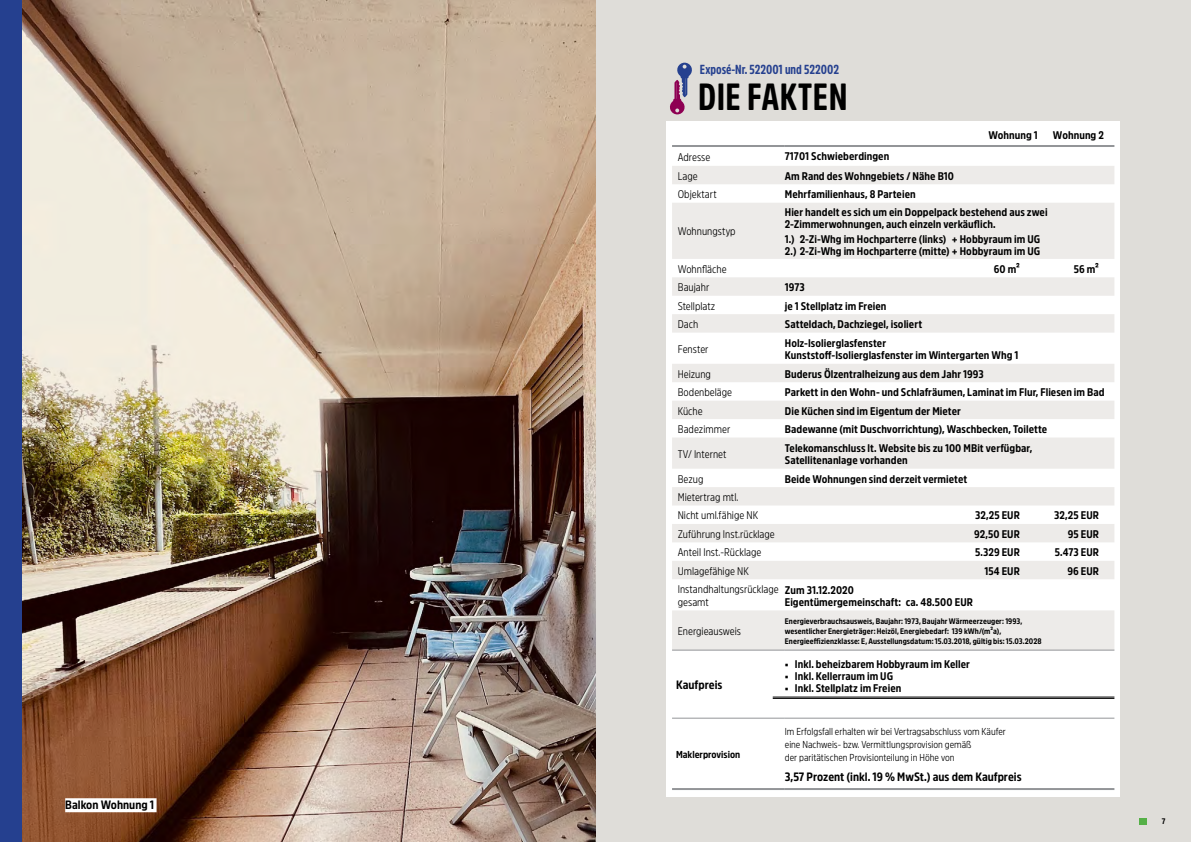
<style>
.page{position:relative;width:1191px;height:842px;background:#fff}
.page>*{position:absolute;margin:0;border:0;box-sizing:border-box;transform-origin:0 0}
.t1{font:700 37.4px "Amsi Pro Condensed";letter-spacing:.01em;color:#000}
.t2{font:700 13px "Amsi Pro Condensed";color:#25408f}
.t3{font:700 12px "Amsi Pro Narrow";color:#000}
.t4{font:700 11px/12px "Amsi Pro Narrow";letter-spacing:.005em;color:#000}
.t5{font:300 11px/18.4px "Amsi Pro Narrow";color:#000}
.t6{font:300 10px/13px "Amsi Pro Narrow";color:#000}
.t7{font:700 10px "Amsi Pro Narrow";color:#000}
.t8{font:700 8px/10px "Amsi Pro Narrow";letter-spacing:.005em;color:#000}
.s1{font-size:10.5px}
</style>
<div class="page">
<div style="left:595px;top:0;width:596px;height:842px;background:#dfddd9"></div>
<div style="left:1138px;top:818px;width:8px;height:6px;background:#55b047"></div>
<img style="left:21px;top:0;width:574px;height:842px">
<div style="left:666px;top:122px;width:454px;height:675px;background:#fff"></div>
<svg style="left:672px;top:166px;width:442px;height:484px;fill:#edebe9"></svg>
<hr style="left:672px;top:145px;width:113px;height:2px;background:#939598">
<hr style="left:785px;top:145px;width:329px;height:2px;background:#939598">
<hr style="left:672px;top:788px;width:113px;height:2px;background:#939598">
<hr style="left:785px;top:788px;width:329px;height:2px;background:#939598">
<hr style="left:672px;top:650px;width:113px;height:1px;background:#939598">
<hr style="left:785px;top:650px;width:329px;height:1px;background:#939598">
<hr style="left:672px;top:718px;width:113px;height:1px;background:#939598">
<hr style="left:785px;top:718px;width:329px;height:1px;background:#939598">
<hr style="left:772px;top:697px;width:342px;height:1px;background:#000">
<hr style="left:772px;top:698px;width:342px;height:1px;background:#000">
<div style="left:0;top:0;width:21px;height:842px;background:#25408f"></div>
<div style="left:65px;top:798px;width:91px;height:14px;background:#fff"></div>
<svg style="left:670px;top:63px;width:22px;height:51px"></svg>
<p class="t3" style="left:65px;top:795px;width:91px">Balkon Wohnung 1</p>
<p class="t2" style="left:700px;top:60px;width:141px">Exposé-Nr. 522001 und 522002</p>
<h1 class="t1" style="left:698px;top:68px;width:151px">DIE FAKTEN</h1>
<p class="t4" style="left:988px;top:128px;width:51px">Wohnung 1</p>
<p class="t4" style="left:1053px;top:128px;width:52px">Wohnung 2</p>
<p class="t5" style="left:677px;top:146px;width:34px">Adresse</p>
<p class="t4" style="left:785px;top:148px;width:106px">71701 Schwieberdingen</p>
<p class="t5" style="left:677px;top:165px;width:22px">Lage</p>
<p class="t4" style="left:785px;top:169px;width:171px">Am Rand des Wohngebiets / Nähe B10</p>
<p class="t5" style="left:677px;top:184px;width:41px">Objektart</p>
<p class="t4" style="left:785px;top:187px;width:132px">Mehrfamilienhaus, 8 Parteien</p>
<p class="t5" style="left:677px;top:221px;width:59px">Wohnungstyp</p>
<p class="t4" style="left:785px;top:205px;width:264px">Hier handelt es sich um ein Doppelpack bestehend aus zwei<br>2-Zimmerwohnungen, auch einzeln verkäuflich.</p>
<p class="t4" style="left:785px;top:232px;width:257px">1.) 2-Zi-Whg im Hochparterre (links) + Hobbyraum im UG<br>2.) 2-Zi-Whg im Hochparterre (mitte) + Hobbyraum im UG</p>
<p class="t5" style="left:677px;top:258px;width:50px">Wohnfläche</p>
<p class="t4" style="left:993px;top:262px;width:28px">60 m²</p>
<p class="t4" style="left:1073px;top:262px;width:27px">56 m²</p>
<p class="t5" style="left:677px;top:277px;width:33px">Baujahr</p>
<p class="t4" style="left:785px;top:280px;width:22px">1973</p>
<p class="t5" style="left:677px;top:295px;width:39px">Stellplatz</p>
<p class="t4" style="left:785px;top:298px;width:103px">je 1 Stellplatz im Freien</p>
<p class="t5" style="left:677px;top:314px;width:22px">Dach</p>
<p class="t4" style="left:785px;top:317px;width:139px">Satteldach, Dachziegel, isoliert</p>
<p class="t5" style="left:677px;top:338px;width:32px">Fenster</p>
<p class="t4" style="left:785px;top:336px;width:235px">Holz-Isolierglasfenster<br>Kunststoff-Isolierglasfenster im Wintergarten Whg 1</p>
<p class="t5" style="left:677px;top:363px;width:35px">Heizung</p>
<p class="t4" style="left:785px;top:367px;width:200px">Buderus Ölzentralheizung aus dem Jahr 1993</p>
<p class="t5" style="left:677px;top:382px;width:56px">Bodenbeläge</p>
<p class="t4" style="left:785px;top:385px;width:321px">Parkett in den Wohn- und Schlafräumen, Laminat im Flur, Fliesen im Bad</p>
<p class="t5" style="left:677px;top:400px;width:27px">Küche</p>
<p class="t4" style="left:785px;top:403px;width:177px">Die Küchen sind im Eigentum der Mieter</p>
<p class="t5" style="left:677px;top:419px;width:54px">Badezimmer</p>
<p class="t4" style="left:785px;top:422px;width:264px">Badewanne (mit Duschvorrichtung), Waschbecken, Toilette</p>
<p class="t5" style="left:677px;top:443px;width:50px">TV/ Internet</p>
<p class="t4" style="left:785px;top:441px;width:249px">Telekomanschluss lt. Website bis zu 100 MBit verfügbar,<br>Satellitenanlage vorhanden</p>
<p class="t5" style="left:677px;top:468px;width:27px">Bezug</p>
<p class="t4" style="left:785px;top:471px;width:184px">Beide Wohnungen sind derzeit vermietet</p>
<p class="t5" style="left:677px;top:487px;width:82px">Mietertrag mtl.<br>Nicht uml.fähige NK</p>
<p class="t4" style="left:975px;top:508px;width:46px">32,25 EUR</p>
<p class="t4" style="left:1054px;top:508px;width:46px">32,25 EUR</p>
<p class="t5" style="left:677px;top:523px;width:99px">Zuführung Inst.rücklage</p>
<p class="t4" style="left:974px;top:527px;width:47px">92,50 EUR</p>
<p class="t4" style="left:1067px;top:527px;width:33px">95 EUR</p>
<p class="t5" style="left:677px;top:542px;width:85px">Anteil Inst.-Rücklage</p>
<p class="t4" style="left:975px;top:545px;width:46px">5.329 EUR</p>
<p class="t4" style="left:1054px;top:545px;width:46px">5.473 EUR</p>
<p class="t5" style="left:677px;top:560px;width:73px">Umlagefähige NK</p>
<p class="t4" style="left:984px;top:564px;width:37px">154 EUR</p>
<p class="t4" style="left:1067px;top:564px;width:33px">96 EUR</p>
<p class="t5" style="left:677px;top:581px;width:103px;line-height:13.2px">Instandhaltungsrücklage gesamt</p>
<p class="t4" style="left:785px;top:582px;width:190px">Zum 31.12.2020<br>Eigentümergemeinschaft: ca. 48.500 EUR</p>
<p class="t5" style="left:677px;top:621px;width:65px">Energieausweis</p>
<p class="t8" style="left:785px;top:615px;width:258px">Energieverbrauchsausweis, Baujahr: 1973, Baujahr Wärmeerzeuger: 1993, wesentlicher Energieträger: Heizöl, Energiebedarf: 139 kWh/(m²a),<br>Energieeffizienzklasse: E, Ausstellungsdatum: 15.03.2018, gültig bis: 15.03.2028</p>
<p class="t3" style="left:676px;top:675px;width:48px">Kaufpreis</p>
<p class="t4" style="left:785px;top:657px;width:186px"><span class="s1">•</span> Inkl. beheizbarem Hobbyraum im Keller</p>
<p class="t4" style="left:785px;top:669px;width:110px"><span class="s1">•</span> Inkl. Kellerraum im UG</p>
<p class="t4" style="left:785px;top:681px;width:118px"><span class="s1">•</span> Inkl. Stellplatz im Freien</p>
<p class="t7" style="left:676px;top:746px;width:66px">Maklerprovision</p>
<p class="t6" style="left:785px;top:724px;width:222px">Im Erfolgsfall erhalten wir bei Vertragsabschluss vom Käufer eine Nachweis- bzw. Vermittlungsprovision gemäß<br>der paritätischen Provisionteilung in Höhe von</p>
<p class="t3" style="left:785px;top:767px;width:238px">3,57 Prozent (inkl. 19 % MwSt.) aus dem Kaufpreis</p>
<p class="t8" style="left:1161px;top:815px;width:5px">7</p>
</div>
